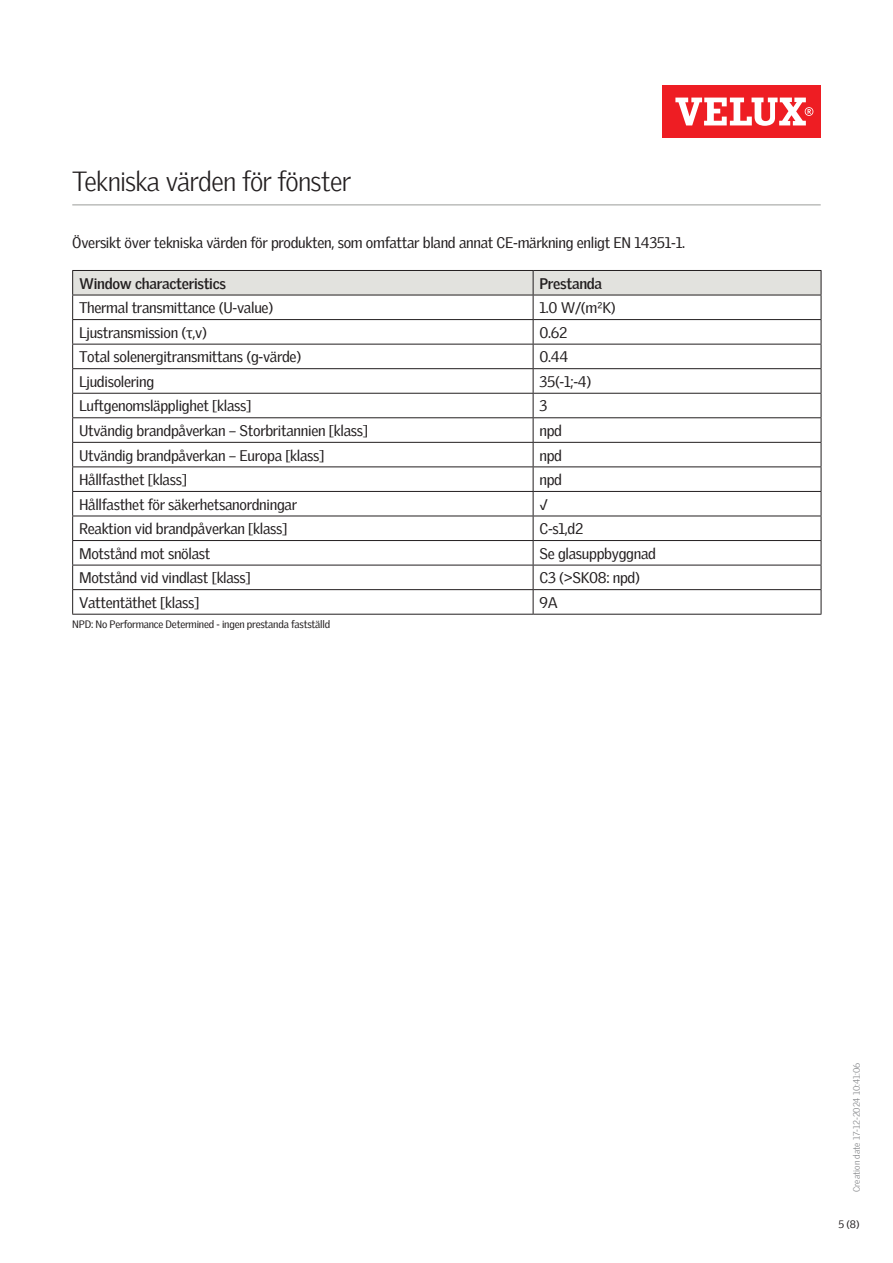
<style>
.page{position:relative;width:893px;height:1263px;background:#fff}
.page>*{position:absolute;margin:0;border:0;box-sizing:border-box;transform-origin:0 0}
.Headline_With_Line_B{font:300 27px "Velux Gothic";letter-spacing:-.025em;color:#231f20}
.Body_Regular{font:15px "Velux Gothic";letter-spacing:-.02em;color:#231f20}
.Body_Heading{font:700 15px "Velux Gothic";letter-spacing:-.02em;color:#231f20}
.t1{font:10.5px "Velux Gothic";letter-spacing:-.02em;color:#231f20}
.t2{font:300 9px "Velux Gothic";color:#7c7e81}
</style>
<div class="page">
<div style="left:662px;top:85px;width:159px;height:53px;background:#ee1d23"></div>
<svg style="left:675px;top:98px;width:138px;height:28px"></svg>
<hr style="left:72px;top:204px;width:749px;height:2px;background:#bcbdbb">
<hr style="left:72px;top:614px;width:461px;height:1px;background:#231f20">
<svg style="left:72px;top:270px;width:750px;height:344px"></svg>
<hr style="left:533px;top:614px;width:288px;height:1px;background:#231f20">
<p class="Headline_With_Line_B" style="left:72px;top:161px;width:280px">Tekniska värden för fönster</p>
<p class="Body_Regular" style="left:72px;top:231px;width:614px">Översikt över tekniska värden för produkten, som omfattar bland annat CE-märkning enligt EN 14351-1.</p>
<p class="Body_Heading" style="left:79px;top:272px;width:148px">Window characteristics</p>
<p class="Body_Heading" style="left:539px;top:272px;width:64px">Prestanda</p>
<p class="Body_Regular" style="left:79px;top:296px;width:196px">Thermal transmittance (U-value)</p>
<p class="Body_Regular" style="left:539px;top:296px;width:78px">1.0 W/(m²K)</p>
<p class="Body_Regular" style="left:79px;top:321px;width:129px">Ljustransmission (τ,v)</p>
<p class="Body_Regular" style="left:539px;top:321px;width:29px">0.62</p>
<p class="Body_Regular" style="left:79px;top:345px;width:224px">Total solenergitransmittans (g-värde)</p>
<p class="Body_Regular" style="left:539px;top:345px;width:30px">0.44</p>
<p class="Body_Regular" style="left:79px;top:370px;width:77px">Ljudisolering</p>
<p class="Body_Regular" style="left:539px;top:370px;width:53px">35(-1;-4)</p>
<p class="Body_Regular" style="left:79px;top:395px;width:174px">Luftgenomsläpplighet [klass]</p>
<p class="Body_Regular" style="left:539px;top:395px;width:9px">3</p>
<p class="Body_Regular" style="left:79px;top:419px;width:290px">Utvändig brandpåverkan – Storbritannien [klass]</p>
<p class="Body_Regular" style="left:539px;top:419px;width:24px">npd</p>
<p class="Body_Regular" style="left:79px;top:444px;width:247px">Utvändig brandpåverkan – Europa [klass]</p>
<p class="Body_Regular" style="left:539px;top:444px;width:24px">npd</p>
<p class="Body_Regular" style="left:79px;top:468px;width:109px">Hållfasthet [klass]</p>
<p class="Body_Regular" style="left:539px;top:468px;width:24px">npd</p>
<p class="Body_Regular" style="left:79px;top:493px;width:219px">Hållfasthet för säkerhetsanordningar</p>
<p class="Body_Regular" style="left:539px;top:493px;width:10px">√</p>
<p class="Body_Regular" style="left:79px;top:517px;width:210px">Reaktion vid brandpåverkan [klass]</p>
<p class="Body_Regular" style="left:539px;top:517px;width:45px">C-s1,d2</p>
<p class="Body_Regular" style="left:79px;top:542px;width:133px">Motstånd mot snölast</p>
<p class="Body_Regular" style="left:539px;top:542px;width:118px">Se glasuppbyggnad</p>
<p class="Body_Regular" style="left:79px;top:566px;width:173px">Motstånd vid vindlast [klass]</p>
<p class="Body_Regular" style="left:539px;top:566px;width:102px">C3 (&gt;SK08: npd)</p>
<p class="Body_Regular" style="left:79px;top:591px;width:122px">Vattentäthet [klass]</p>
<p class="Body_Regular" style="left:539px;top:591px;width:20px">9A</p>
<p class="t1" style="left:72px;top:616px;width:259px">NPD: No Performance Determined - ingen prestanda fastställd</p>
<p class="t2" style="left:850px;top:1192px;width:131px;rotate:-90deg">Creation date 17-12-2024 10:41:06</p>
<p class="t1" style="left:838px;top:1216px;width:23px">5 (8)</p>
</div>
